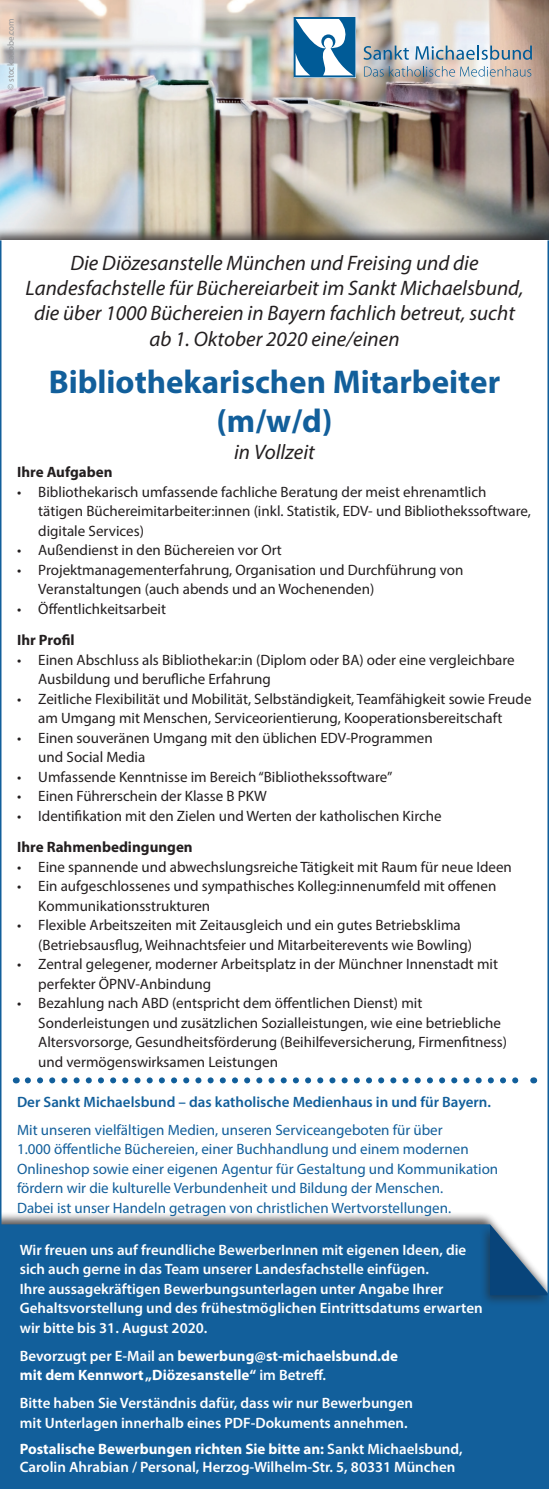
<style>
.page{position:relative;width:549px;height:1489px;background:#fff}
.page>*{position:absolute;margin:0;border:0;box-sizing:border-box;transform-origin:0 0}
.t1{font:700 33px/39px "Myriad Pro";color:#125f9b;text-align:center}
.t2{font:italic 21px/25.2px "Myriad Pro";color:#231f20;text-align:center}
.t3{font:15px/19.5px "Myriad Pro";color:#231f20}
.t4{font:600 15px/19.5px "Myriad Pro";color:#fff}
.t5{font:15px/19.5px "Myriad Pro";color:#125f9b}
.t6{font:700 15px/19.5px "Myriad Pro";color:#fff}
.t7{font:600 15px "Myriad Pro";color:#125f9b}
.t8{font:700 15px "Myriad Pro";color:#231f20}
.t9{font:9px "Myriad Pro";color:#939598}
.s1{font-weight:600}
.s2{font-weight:700}
</style>
<div class="page">
<img style="left:0;top:0;width:549px;height:228px">
<div style="left:0;top:1212px;width:549px;height:276px;background:#231f20;opacity:.75"></div>
<div style="left:0;top:1224px;width:549px;height:264px;background:#125f9b"></div>
<div style="left:479px;top:1221px;width:70px;height:85px;background:#231f20;opacity:.51"></div>
<svg style="left:490px;top:1224px;width:57px;height:71px"></svg>
<svg style="left:28px;top:1077px;width:491px;height:6px"></svg>
<svg style="left:363px;top:46px;width:46px;height:14px"></svg>
<svg style="left:415px;top:46px;width:116px;height:14px;background:#a1b3c0"></svg>
<svg style="left:364px;top:66px;width:167px;height:11px;background:#b1b3b5"></svg>
<svg style="left:293px;top:17px;width:62px;height:60px"></svg>
<hr style="left:547px;top:240px;width:2px;height:1153px;background:#125f9b">
<hr style="left:0;top:240px;width:2px;height:1153px;background:#125f9b">
<p class="t9" style="left:5px;top:90px;width:73px;rotate:-90deg">© stock.adobe.com</p>
<h2 class="t2" style="left:26px;top:250px;width:499px">Die Diözesanstelle München und Freising und die Landesfachstelle für Büchereiarbeit im Sankt Michaelsbund, die über 1000 Büchereien in Bayern fachlich betreut, sucht ab 1. Oktober 2020 eine/einen</h2>
<h1 class="t1" style="left:49px;top:361px;width:453px">Bibliothekarischen Mitarbeiter (m/w/d)</h1>
<h2 class="t2" style="left:234px;top:439px;width:82px">in Vollzeit</h2>
<p class="t8" style="left:17px;top:462px;width:97px">Ihre Aufgaben</p>
<p class="t3" style="left:38px;top:481px;width:494px;text-indent:-21px">• Bibliothekarisch umfassende fachliche Beratung der meist ehrenamtlich tätigen Büchereimitarbeiter:innen (inkl. Statistik, EDV- und Bibliothekssoftware, digitale Services)</p>
<p class="t3" style="left:17px;top:540px;width:266px">• Außendienst in den Büchereien vor Ort</p>
<p class="t3" style="left:38px;top:559px;width:426px;text-indent:-21px">• Projektmanagementerfahrung, Organisation und Durchführung von<br>Veranstaltungen (auch abends und an Wochenenden)</p>
<p class="t3" style="left:17px;top:598px;width:150px">• Öffentlichkeitsarbeit</p>
<p class="t8" style="left:17px;top:630px;width:59px">Ihr Profil</p>
<p class="t3" style="left:38px;top:649px;width:478px;text-indent:-21px">• Einen Abschluss als Bibliothekar:in (Diplom oder BA) oder eine vergleichbare<br>Ausbildung und berufliche Erfahrung</p>
<p class="t3" style="left:17px;top:688px;width:516px;text-align:center">• Zeitliche Flexibilität und Mobilität, Selbständigkeit, Teamfähigkeit sowie Freude am Umgang mit Menschen, Serviceorientierung, Kooperationsbereitschaft</p>
<p class="t3" style="left:38px;top:727px;width:396px;text-indent:-21px">• Einen souveränen Umgang mit den üblichen EDV-Programmen und Social Media</p>
<p class="t3" style="left:17px;top:766px;width:377px">• Umfassende Kenntnisse im Bereich “Bibliothekssoftware”</p>
<p class="t3" style="left:17px;top:786px;width:251px">• Einen Führerschein der Klasse B PKW</p>
<p class="t3" style="left:17px;top:805px;width:426px">• Identifikation mit den Zielen und Werten der katholischen Kirche</p>
<p class="t8" style="left:17px;top:837px;width:177px">Ihre Rahmenbedingungen</p>
<p class="t3" style="left:17px;top:856px;width:496px">• Eine spannende und abwechslungsreiche Tätigkeit mit Raum für neue Ideen</p>
<p class="t3" style="left:38px;top:876px;width:459px;text-indent:-21px">• Ein aufgeschlossenes und sympathisches Kolleg:innenumfeld mit offenen<br>Kommunikationsstrukturen</p>
<p class="t3" style="left:38px;top:915px;width:435px;text-indent:-21px">• Flexible Arbeitszeiten mit Zeitausgleich und ein gutes Betriebsklima (Betriebsausflug, Weihnachtsfeier und Mitarbeiterevents wie Bowling)</p>
<p class="t3" style="left:38px;top:954px;width:461px;text-indent:-21px">• Zentral gelegener, moderner Arbeitsplatz in der Münchner Innenstadt mit perfekter ÖPNV-Anbindung</p>
<p class="t3" style="left:38px;top:993px;width:470px;text-indent:-21px">• Bezahlung nach ABD (entspricht dem öffentlichen Dienst) mit Sonderleistungen und zusätzlichen Sozialleistungen, wie eine betriebliche Altersvorsorge, Gesundheitsförderung (Beihilfeversicherung, Firmenfitness) und vermögenswirksamen Leistungen</p>
<p class="t7" style="left:17px;top:1092px;width:475px">Der Sankt Michaelsbund – das katholische Medienhaus in und für Bayern.</p>
<p class="t5" style="left:17px;top:1119px;width:482px">Mit unseren vielfältigen Medien, unseren Serviceangeboten für über<br>1.000 öffentliche Büchereien, einer Buchhandlung und einem modernen Onlineshop sowie einer eigenen Agentur für Gestaltung und Kommunikation fördern wir die kulturelle Verbundenheit und Bildung der Menschen.<br>Dabei ist unser Handeln getragen von christlichen Wertvorstellungen.</p>
<p class="t4" style="left:20px;top:1239px;width:464px">Wir freuen uns auf freundliche BewerberInnen mit eigenen Ideen, die sich auch gerne in das Team unserer Landesfachstelle einfügen.<br>Ihre aussagekräftigen Bewerbungsunterlagen unter Angabe Ihrer Gehaltsvorstellung und des frühestmöglichen Eintrittsdatums erwarten wir bitte bis 31. August 2020.</p>
<p class="t6" style="left:20px;top:1345px;width:379px"><span class="s1">Bevorzugt per E-Mail an</span> bewerbung@st-michaelsbund.de mit dem Kennwort „Diözesanstelle“ <span class="s1">im Betreff.</span></p>
<p class="t4" style="left:20px;top:1392px;width:394px">Bitte haben Sie Verständnis dafür, dass wir nur Bewerbungen mit Unterlagen innerhalb eines PDF-Dokuments annehmen.</p>
<p class="t4" style="left:20px;top:1439px;width:444px;line-height:18px"><span class="s2">Postalische Bewerbungen richten Sie bitte an:</span> Sankt Michaelsbund,<br>Carolin Ahrabian / Personal, Herzog-Wilhelm-Str. 5, 80331 München</p>
</div>
